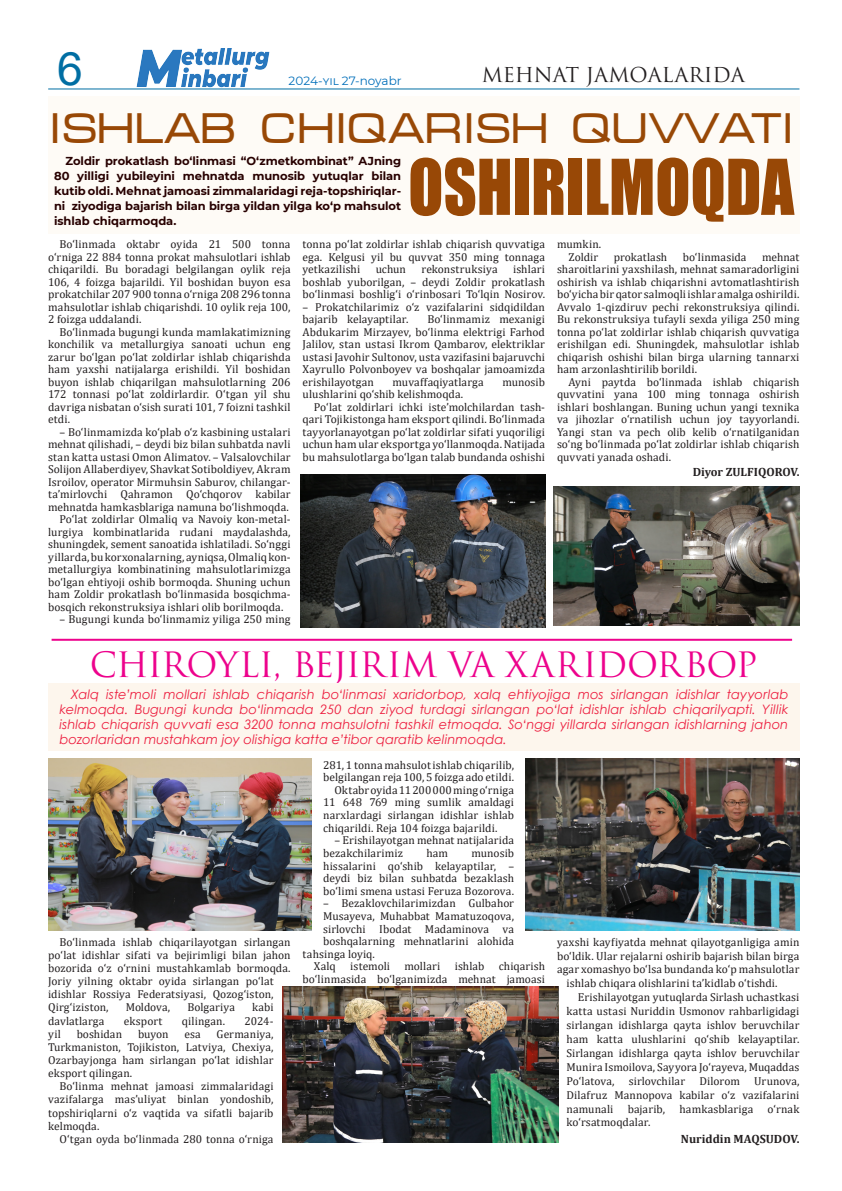
<style>
.page{position:relative;width:842px;height:1191px;background:#fff}
.page>*{position:absolute;margin:0;border:0;box-sizing:border-box;transform-origin:0 0}
.сарлавҳа{font:71px "Impact";color:#984806;scale:.91 1}
.ТЕКСТ_10_11{font:46px "Arial";color:#006ea3}
.сарлавҳа-2{font:41.4px "Micra Di";color:#984806;scale:.96 1}
._11_5__12_5{font:34px "Trajan Pro 3";letter-spacing:-.025em;color:#ed028c}
.Теппа{font:20px "Trajan Pro 3";color:#231f20}
._11_5__12_5-2{font:italic 13px/15px "Century Gothic";letter-spacing:.01em;color:#ed1e3f;text-align:justify}
.АВТОР{font:700 12px "Cambria";color:#231f20}
.t1{font:12px "Montserrat";color:#006fba}
._11_5__12_5-3{font:11.5px/12.5px "Cambria";letter-spacing:.005em;color:#231f20;text-align:justify}
._11_5__12_5-4{font:700 11.5px/15px "Montserrat";letter-spacing:-.005em;color:#270000;text-align:justify}
</style>
<div class="page">
<hr style="left:48px;top:88px;width:751px;height:1px;background:#006ea3">
<img style="left:136px;top:49px;width:134px;height:38px">
<div style="left:48px;top:96px;width:751px;height:138px;background:#fefbf6"></div>
<img style="left:300px;top:474px;width:245px;height:153px">
<img style="left:554px;top:486px;width:245px;height:140px">
<hr style="left:52px;top:639px;width:740px;height:2px;background:#ed028c">
<div style="left:48px;top:683px;width:752px;height:67px;background:#fdf6ed"></div>
<img style="left:48px;top:758px;width:264px;height:172px">
<img style="left:525px;top:758px;width:274px;height:172px">
<img style="left:282px;top:986px;width:276px;height:157px">
<p class="ТЕКСТ_10_11" style="left:57px;top:37px;width:27px">6</p>
<p class="t1" style="left:289px;top:73px;width:115px">2024-yil 27-noyabr</p>
<p class="Теппа" style="left:482px;top:61px;width:264px">MEHNAT JAMOALARIDA</p>
<p class="сарлавҳа-2" style="left:50px;top:104px;width:776px">ISHLAB CHIQARISH QUVVATI</p>
<p class="сарлавҳа" style="left:408px;top:132px;width:426px">OSHIRILMOQDA</p>
<p class="_11_5__12_5-4" style="left:54px;top:153px;width:349px;text-indent:11px">Zoldir prokatlash bo‘linmasi “O‘zmetkombinat” AJning 80 yilligi yubileyini mehnatda munosib yutuqlar bilan kutib oldi. Mehnat jamoasi zimmalaridagi reja-topshiriqlar&shy;ni ziyodiga bajarish bilan birga yildan yilga ko‘p mahsulot ishlab chiqarmoqda.</p>
<p class="_11_5__12_5-3" style="left:48px;top:238px;width:244px;text-indent:11px">Bo‘linmada oktabr oyida 21 500 tonna o‘rniga 22 884 tonna prokat mahsulotlari ishlab chiqarildi. Bu boradagi belgilangan oylik reja 106, 4 foizga bajarildi. Yil boshidan buyon esa prokatchilar 207 900 tonna o‘rniga 208 296 tonna mahsulotlar ishlab chiqarishdi. 10 oylik reja 100, 2 foizga uddalandi.</p>
<p class="_11_5__12_5-3" style="left:48px;top:325px;width:244px;text-indent:11px">Bo‘linmada bugungi kunda mamlakatimizning konchilik va metallurgiya sanoati uchun eng zarur bo‘lgan po‘lat zoldirlar ishlab chiqarishda ham yaxshi natijalarga erishildi. Yil boshidan buyon ishlab chiqarilgan mahsulotlarning 206<br>172 tonnasi po‘lat zoldirlardir. O‘tgan yil shu davriga nisbatan o‘sish surati 101, 7 foizni tashkil etdi.</p>
<p class="_11_5__12_5-3" style="left:48px;top:425px;width:244px;text-indent:11px">– Bo‘linmamizda ko‘plab o‘z kasbining ustalari mehnat qilishadi, – deydi biz bilan suhbatda navli stan katta ustasi Omon Alimatov. – Valsalovchilar Solijon Allaberdiyev, Shavkat Sotiboldiyev, Akram Isroilov, operator Mirmuhsin Saburov, chilangar&shy;ta’mirlovchi Qahramon Qo‘chqorov kabilar mehnatda hamkasblariga namuna bo‘lishmoqda.</p>
<p class="_11_5__12_5-3" style="left:48px;top:513px;width:244px;text-indent:11px">Po‘lat zoldirlar Olmaliq va Navoiy kon-metal&shy;lurgiya kombinatlarida rudani maydalashda, shuningdek, sement sanoatida ishlatiladi. So‘nggi yillarda, bu korxonalarning, ayniqsa, Olmaliq kon&shy;metallurgiya kombinatining mahsulotlarimizga bo‘lgan ehtiyoji oshib bormoqda. Shuning uchun ham Zoldir prokatlash bo‘linmasida bosqichma&shy;bosqich rekonstruksiya ishlari olib borilmoqda.</p>
<p class="_11_5__12_5-3" style="left:60px;top:613px;width:233px">– Bugungi kunda bo‘linmamiz yiliga 250 ming</p>
<p class="_11_5__12_5-3" style="left:303px;top:238px;width:244px">tonna po‘lat zoldirlar ishlab chiqarish quvvatiga ega. Kelgusi yil bu quvvat 350 ming tonnaga yetkazilishi</p>
<p class="_11_5__12_5-3" style="left:557px;top:238px;width:46px">mumkin.</p>
<p class="_11_5__12_5-3" style="left:568px;top:250px;width:31px">Zoldir</p>
<p class="_11_5__12_5-3" style="left:614px;top:250px;width:55px">prokatlash</p>
<p class="_11_5__12_5-3" style="left:683px;top:250px;width:65px">bo‘linmasida</p>
<p class="_11_5__12_5-3" style="left:557px;top:250px;width:244px;text-indent:205px">mehnat sharoitlarini yaxshilash, mehnat samaradorligini oshirish va ishlab chiqarishni avtomatlashtirish bo‘yicha bir qator salmoqli ishlar amalga oshirildi.<br>Avvalo 1-qizdiruv pechi rekonstruksiya qilindi.<br>Bu rekonstruksiya tufayli sexda yiliga 250 ming tonna po‘lat zoldirlar ishlab chiqarish quvvatiga erishilgan edi. Shuningdek, mahsulotlar ishlab chiqarish oshishi bilan birga ularning tannarxi ham arzonlashtirilib borildi.</p>
<p class="_11_5__12_5-3" style="left:557px;top:375px;width:244px;text-indent:11px">Ayni paytda bo‘linmada ishlab chiqarish quvvatini yana 100 ming tonnaga oshirish ishlari boshlangan. Buning uchun yangi texnika va jihozlar o‘rnatilish uchun joy tayyorlandi.<br>Yangi stan va pech olib kelib o‘rnatilganidan so‘ng bo‘linmada po‘lat zoldirlar ishlab chiqarish quvvati yanada oshadi.</p>
<p class="АВТОР" style="left:693px;top:463px;width:108px">Diyor ZULFIQOROV.</p>
<p class="_11_5__12_5-3" style="left:303px;top:263px;width:244px;text-indent:210px">ishlari boshlab yuborilgan, – deydi Zoldir prokatlash bo‘linmasi boshlig‘i o‘rinbosari To‘lqin Nosirov.</p>
<p class="_11_5__12_5-3" style="left:303px;top:300px;width:244px">– Prokatchilarimiz o‘z vazifalarini sidqidildan bajarib kelayaptilar.</p>
<p class="_11_5__12_5-3" style="left:376px;top:263px;width:32px">uchun</p>
<p class="_11_5__12_5-3" style="left:421px;top:263px;width:78px">rekonstruksiya</p>
<p class="_11_5__12_5-3" style="left:303px;top:313px;width:244px;text-indent:125px">Bo‘linmamiz mexanigi Abdukarim Mirzayev, bo‘linma elektrigi Farhod Jalilov, stan ustasi Ikrom Qambarov, elektriklar ustasi Javohir Sultonov, usta vazifasini bajaruvchi Xayrullo Polvonboyev va boshqalar jamoamizda erishilayotgan</p>
<p class="_11_5__12_5-3" style="left:393px;top:375px;width:93px">muvaffaqiyatlarga</p>
<p class="_11_5__12_5-3" style="left:502px;top:375px;width:44px">munosib</p>
<p class="_11_5__12_5-3" style="left:303px;top:388px;width:162px">ulushlarini qo‘shib kelishmoqda.</p>
<p class="_11_5__12_5-3" style="left:303px;top:400px;width:244px;text-indent:11px">Po‘lat zoldirlari ichki iste’molchilardan tash&shy;qari Tojikistonga ham eksport qilindi. Bo‘linmada tayyorlanayotgan po‘lat zoldirlar sifati yuqoriligi uchun ham ular eksportga yo‘llanmoqda. Natijada bu mahsulotlarga bo‘lgan talab bundanda oshishi</p>
<p class="_11_5__12_5" style="left:90px;top:641px;width:670px">CHIROYLI, BEJIRIM VA XARIDORBOP</p>
<p class="_11_5__12_5-2" style="left:60px;top:687px;width:731px;text-indent:11px">Xalq iste’moli mollari ishlab chiqarish bo‘linmasi xaridorbop, xalq ehtiyojiga mos sirlangan idishlar tayyorlab kelmoqda. Bugungi kunda bo‘linmada 250 dan ziyod turdagi sirlangan po‘lat idishlar ishlab chiqarilyapti. Yillik ishlab chiqarish quvvati esa 3200 tonna mahsulotni tashkil etmoqda. So‘nggi yillarda sirlangan idishlarning jahon bozorlaridan mustahkam joy olishiga katta e’tibor qaratib kelinmoqda.</p>
<p class="_11_5__12_5-3" style="left:48px;top:935px;width:244px;line-height:13.1px;text-align:left;text-indent:11px">Bo‘linmada ishlab chiqarilayotgan sirlangan po‘lat idishlar sifati va bejirimligi bilan jahon bozorida o‘z o‘rnini mustahkamlab bormoqda.<br>Joriy yilning oktabr oyida sirlangan po‘lat idishlar Rossiya Federatsiyasi, Qozog‘iston, Qirg‘iziston,</p>
<p class="_11_5__12_5-3" style="left:126px;top:1001px;width:46px">Moldova,</p>
<p class="_11_5__12_5-3" style="left:187px;top:1001px;width:49px">Bolgariya</p>
<p class="_11_5__12_5-3" style="left:252px;top:1001px;width:23px">kabi</p>
<p class="_11_5__12_5-3" style="left:48px;top:1014px;width:58px">davlatlarga</p>
<p class="_11_5__12_5-3" style="left:124px;top:1014px;width:40px">eksport</p>
<p class="_11_5__12_5-3" style="left:182px;top:1014px;width:45px">qilingan.</p>
<p class="_11_5__12_5-3" style="left:245px;top:1014px;width:30px">2024-</p>
<p class="_11_5__12_5-3" style="left:48px;top:1027px;width:14px">yil</p>
<p class="_11_5__12_5-3" style="left:77px;top:1027px;width:47px">boshidan</p>
<p class="_11_5__12_5-3" style="left:138px;top:1027px;width:32px">buyon</p>
<p class="_11_5__12_5-3" style="left:184px;top:1027px;width:18px">esa</p>
<p class="_11_5__12_5-3" style="left:48px;top:1027px;width:227px;line-height:13.1px;text-indent:168px">Germaniya, Turkmaniston, Tojikiston, Latviya, Chexiya, Ozarbayjonga ham sirlangan po‘lat idishlar eksport qilingan.</p>
<p class="_11_5__12_5-3" style="left:48px;top:1079px;width:227px;line-height:13.1px;text-indent:11px">Bo‘linma mehnat jamoasi zimmalaridagi vazifalarga mas’uliyat binlan yondoshib, topshiriqlarni o‘z vaqtida va sifatli bajarib kelmoqda.</p>
<p class="_11_5__12_5-3" style="left:60px;top:1132px;width:216px">O‘tgan oyda bo‘linmada 280 tonna o‘rniga</p>
<p class="_11_5__12_5-3" style="left:323px;top:758px;width:192px">281, 1 tonna mahsulot ishlab chiqarilib, belgilangan reja 100, 5 foizga ado etildi.</p>
<p class="_11_5__12_5-3" style="left:323px;top:783px;width:192px;text-indent:11px">Oktabr oyida 11 200 000 ming o‘rniga 11 648 769 ming sumlik amaldagi narxlardagi sirlangan idishlar ishlab chiqarildi. Reja 104 foizga bajarildi.</p>
<p class="_11_5__12_5-3" style="left:323px;top:834px;width:192px;text-indent:11px">– Erishilayotgan mehnat natijalarida bezakchilarimiz</p>
<p class="_11_5__12_5-3" style="left:323px;top:846px;width:192px;text-indent:148px">munosib hissalarini qo‘shib kelayaptilar, – deydi biz bilan suhbatda bezaklash bo‘limi smena ustasi Feruza Bozorova.</p>
<p class="_11_5__12_5-3" style="left:323px;top:897px;width:192px">– Bezaklovchilarimizdan Gulbahor</p>
<p class="_11_5__12_5-3" style="left:323px;top:909px;width:192px">Musayeva, Muhabbat Mamatuzoqova,</p>
<p class="_11_5__12_5-3" style="left:323px;top:922px;width:192px">sirlovchi Ibodat Madaminova va</p>
<p class="_11_5__12_5-3" style="left:323px;top:935px;width:192px">boshqalarning mehnatlarini alohida</p>
<p class="_11_5__12_5-3" style="left:303px;top:947px;width:74px">tahsinga loyiq.</p>
<p class="_11_5__12_5-3" style="left:303px;top:960px;width:244px;text-align:right">Xalq istemoli mollari ishlab chiqarish bo‘linmasida bo‘lganimizda mehnat jamoasi</p>
<p class="_11_5__12_5-3" style="left:426px;top:846px;width:23px">ham</p>
<p class="_11_5__12_5-3" style="left:557px;top:935px;width:244px">yaxshi kayfiyatda mehnat qilayotganligiga amin</p>
<p class="_11_5__12_5-3" style="left:557px;top:949px;width:244px">bo‘ldik. Ular rejalarni oshirib bajarish bilan birga</p>
<p class="_11_5__12_5-3" style="left:557px;top:963px;width:244px">agar xomashyo bo‘lsa bundanda ko‘p mahsulotlar</p>
<p class="_11_5__12_5-3" style="left:567px;top:977px;width:213px">ishlab chiqara olishlarini ta’kidlab o‘tishdi.</p>
<p class="_11_5__12_5-3" style="left:567px;top:990px;width:234px;line-height:13.9px;text-indent:11px">Erishilayotgan yutuqlarda Sirlash uchastkasi katta ustasi Nuriddin Usmonov rahbarligidagi sirlangan idishlarga qayta ishlov beruvchilar ham katta ulushlarini qo‘shib kelayaptilar.<br>Sirlangan idishlarga qayta ishlov beruvchilar Munira Ismoilova, Sayyora Jo‘rayeva, Muqaddas Po‘latova, sirlovchilar Dilorom Urunova, Dilafruz Mannopova kabilar o‘z vazifalarini namunali bajarib, hamkasblariga o‘rnak ko‘rsatmoqdalar.</p>
<p class="АВТОР" style="left:681px;top:1130px;width:120px">Nuriddin MAQSUDOV.</p>
</div>
